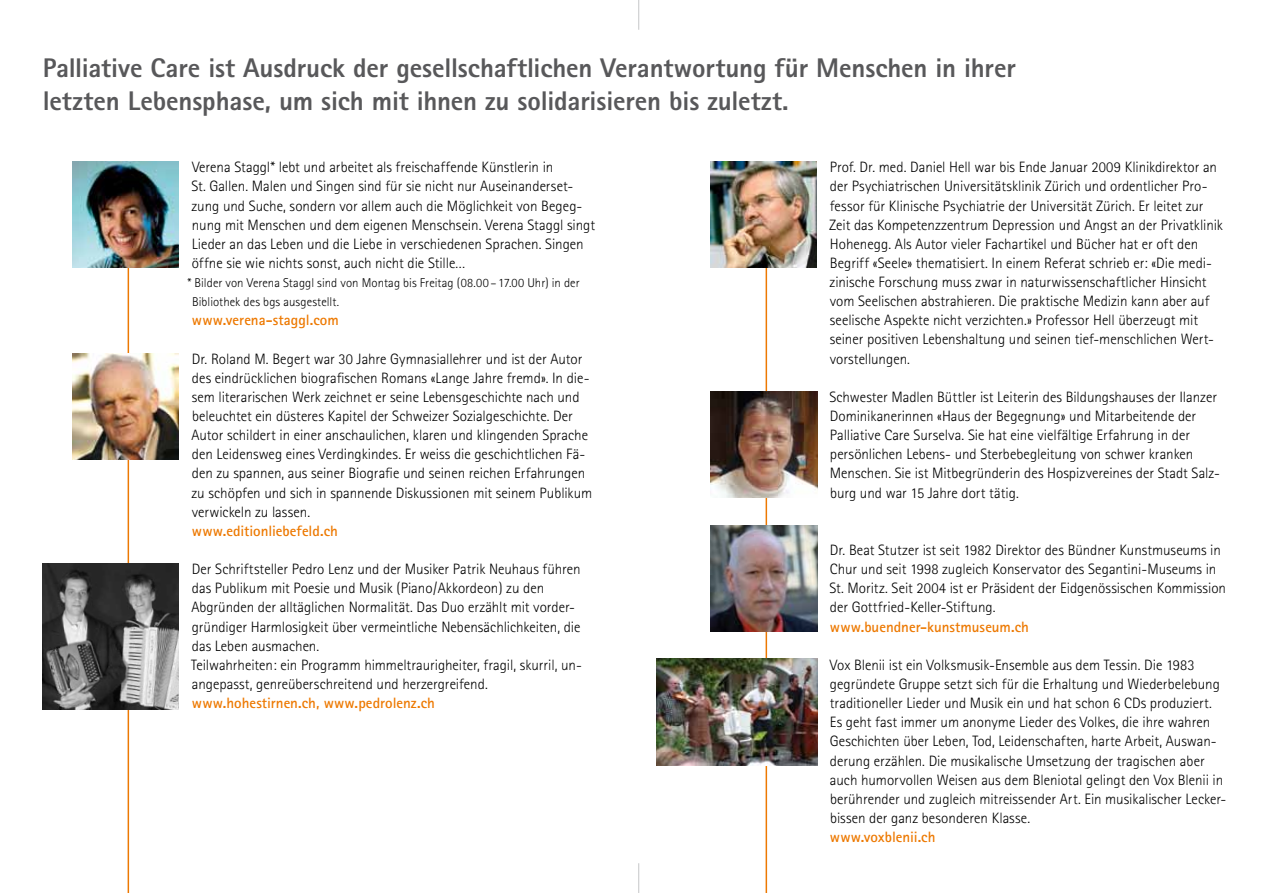
<style>
.page{position:relative;width:1276px;height:893px;background:#fff}
.page>*{position:absolute;margin:0;border:0;box-sizing:border-box;transform-origin:0 0}
.t1{font:800 27px/33px "Rotis Sans Serif";letter-spacing:-.005em;color:#58585a}
.t2{font:300 15px/19.2px "Rotis Sans Serif";color:#000}
.t3{font:700 15px "Rotis Sans Serif";color:#ed7902}
.t4{font:300 12.75px/19.2px "Rotis Sans Serif";letter-spacing:.005em;color:#000}
</style>
<div class="page">
<hr style="left:765px;top:166px;width:2px;height:727px;background:#ed7902">
<hr style="left:128px;top:166px;width:1px;height:727px;background:#ed7902">
<img style="left:72px;top:162px;width:107px;height:106px">
<img style="left:711px;top:392px;width:106px;height:106px">
<img style="left:711px;top:525px;width:106px;height:106px">
<img style="left:656px;top:659px;width:161px;height:106px">
<img style="left:72px;top:353px;width:107px;height:107px">
<img style="left:710px;top:162px;width:106px;height:106px">
<img style="left:43px;top:564px;width:136px;height:146px">
<hr style="left:638px;top:0;width:1px;height:30px;background:#c6c7c8">
<hr style="left:638px;top:863px;width:1px;height:30px;background:#c6c7c8">
<h1 class="t1" style="left:43px;top:51px;width:974px">Palliative Care ist Ausdruck der gesellschaftlichen Verantwortung für Menschen in ihrer letzten Lebensphase, um sich mit ihnen zu solidarisieren bis zuletzt.</h1>
<p class="t2" style="left:191px;top:158px;width:405px">Verena Staggl* lebt und arbeitet als freischaffende Künstlerin in<br>St. -Gallen. Malen und Singen sind für sie nicht nur Auseinanderset&shy;zung und Suche, sondern vor allem auch die Möglichkeit von Begeg&shy;nung mit Menschen und dem eigenen Menschsein. Verena Staggl singt Lieder an das Leben und die Liebe in verschiedenen Sprachen. Singen öffne sie wie nichts sonst, auch nicht die Stille…</p>
<p class="t4" style="left:192px;top:273px;width:389px;text-indent:-5px">* Bilder von Verena Staggl sind von Montag bis Freitag (08.00 – 17.00 Uhr) in der<br>Bibliothek des bgs ausgestellt.</p>
<p class="t3" style="left:192px;top:311px;width:148px">www.verena-staggl.com</p>
<p class="t2" style="left:191px;top:349px;width:402px">Dr. Roland M. Begert war 30 Jahre Gymnasiallehrer und ist der Autor des eindrücklichen biografischen Romans «Lange Jahre fremd». In die&shy;sem literarischen Werk zeichnet er seine Lebensgeschichte nach und beleuchtet ein düsteres Kapitel der Schweizer Sozialgeschichte. Der Autor schildert in einer anschaulichen, klaren und klingenden Sprache den Leidensweg eines Verdingkindes. Er weiss die geschichtlichen Fä&shy;den zu spannen, aus seiner Biografie und seinen reichen Erfahrungen zu schöpfen und sich in spannende Diskussionen mit seinem Publikum verwickeln zu lassen.</p>
<p class="t3" style="left:192px;top:521px;width:147px">www.editionliebefeld.ch</p>
<p class="t2" style="left:191px;top:559px;width:392px">Der Schriftsteller Pedro Lenz und der Musiker Patrik Neuhaus führen das Publikum mit Poesie und Musik (Piano/Akkordeon) zu den Abgründen der alltäglichen Normalität. Das Duo erzählt mit vorder&shy;gründiger Harmlosigkeit über vermeintliche Nebensächlichkeiten, die das Leben ausmachen.<br>Teilwahrheiten: ein Programm himmeltraurigheiter, fragil, skurril, un&shy;angepasst, genreüberschreitend und herzergreifend.</p>
<p class="t3" style="left:192px;top:693px;width:244px">www.hohestirnen.ch, www.pedrolenz.ch</p>
<p class="t2" style="left:829px;top:158px;width:395px">Prof. Dr. med. Daniel Hell war bis Ende Januar 2009 Klinikdirektor an der Psychiatrischen Universitätsklinik Zürich und ordentlicher Pro&shy;fessor für Klinische Psychiatrie der Universität Zürich. Er leitet zur Zeit das Kompetenzzentrum Depression und Angst an der Privatklinik Hohenegg. Als Autor vieler Fachartikel und Bücher hat er oft den Begriff «Seele» thematisiert. In einem Referat schrieb er: «Die medi&shy;zinische Forschung muss zwar in naturwissenschaftlicher Hinsicht vom Seelischen abstrahieren. Die praktische Medizin kann aber auf seelische Aspekte nicht verzichten.» Professor Hell überzeugt mit seiner positiven Lebenshaltung und seinen tief-menschlichen Wert&shy;vorstellungen.</p>
<p class="t2" style="left:829px;top:387px;width:392px">Schwester Madlen Büttler ist Leiterin des Bildungshauses der Ilanzer Dominikanerinnen «Haus der Begegnung» und Mitarbeitende der Palliative Care Surselva. Sie hat eine vielfältige Erfahrung in der persönlichen Lebens- und Sterbebegleitung von schwer kranken Menschen. Sie ist Mitbegründerin des Hospizvereines der Stadt Salz&shy;burg und war 15 Jahre dort tätig.</p>
<p class="t2" style="left:829px;top:540px;width:398px">Dr. Beat Stutzer ist seit 1982 Direktor des Bündner Kunstmuseums in Chur und seit 1998 zugleich Konservator des Segantini-Museums in St. Moritz. Seit 2004 ist er Präsident der Eidgenössischen Kommission der Gottfried-Keller-Stiftung.</p>
<p class="t3" style="left:830px;top:617px;width:200px">www.buendner-kunstmuseum.ch</p>
<p class="t2" style="left:830px;top:655px;width:398px">Vox Blenii ist ein Volksmusik-Ensemble aus dem Tessin. Die 1983 gegründete Gruppe setzt sich für die Erhaltung und Wiederbelebung traditioneller Lieder und Musik ein und hat schon 6 CDs produziert.<br>Es geht fast immer um anonyme Lieder des Volkes, die ihre wahren Geschichten über Leben, Tod, Leidenschaften, harte Arbeit, Auswan&shy;derung erzählen. Die musikalische Umsetzung der tragischen aber auch humorvollen Weisen aus dem Bleniotal gelingt den Vox Blenii in berührender und zugleich mitreissender Art. Ein musikalischer Lecker&shy;bissen der ganz besonderen Klasse.</p>
<p class="t3" style="left:830px;top:827px;width:107px">www.voxblenii.ch</p>
</div>
